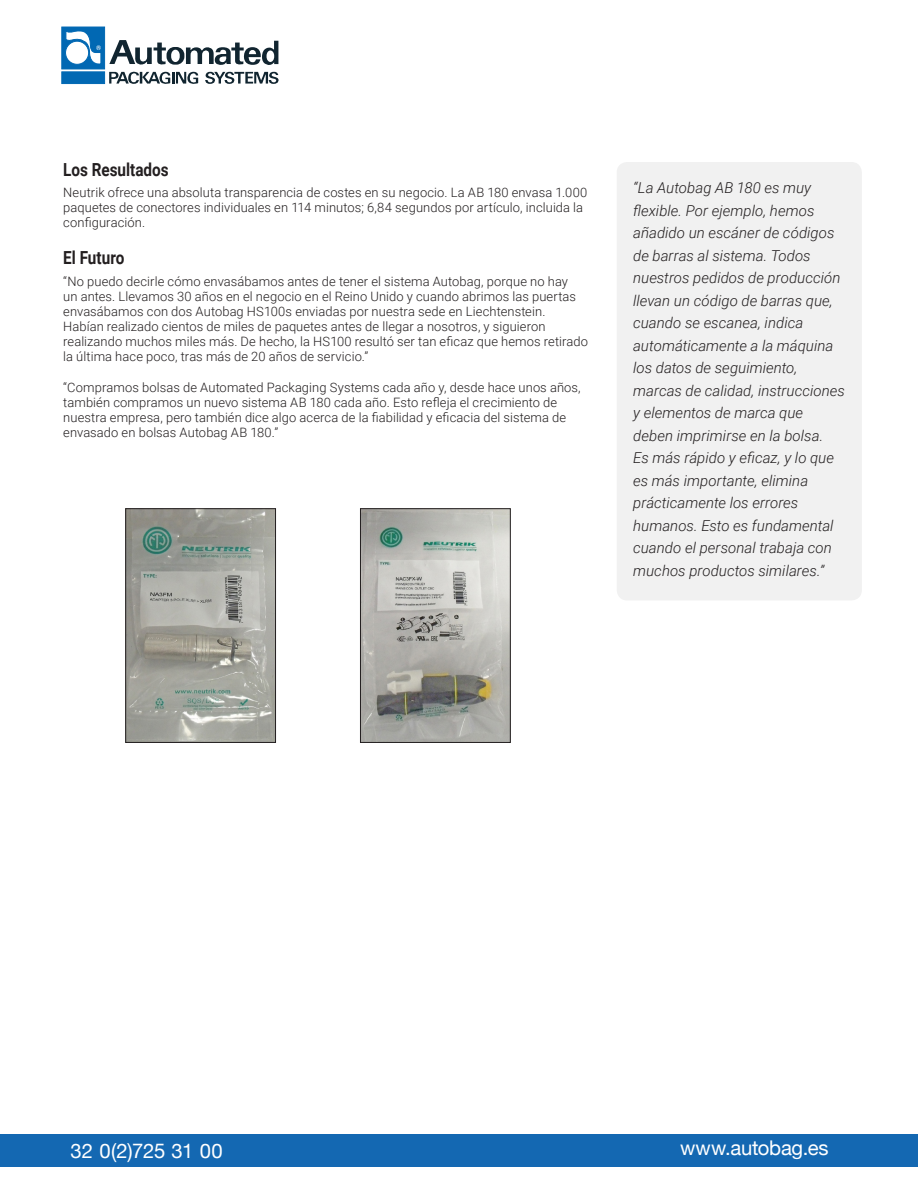
<style>
.page{position:relative;width:918px;height:1188px;background:#fff}
.page>*{position:absolute;margin:0;border:0;box-sizing:border-box;transform-origin:0 0}
.t1{font:20.25px "Helvetica Neue";letter-spacing:-.01em;color:#fff}
.subhead{font:700 18px "Roboto";color:#231f20;scale:.85 1}
.body_copy{font:italic 300 15px/22.5px "Roboto";color:#231f20}
.body_copy-2{font:300 12.9px/15px "Roboto";letter-spacing:.005em;color:#231f20}
</style>
<div class="page">
<svg style="left:205px;top:72px;width:74px;height:12px"></svg>
<svg style="left:109px;top:71px;width:90px;height:13px"></svg>
<svg style="left:109px;top:40px;width:169px;height:25px"></svg>
<div style="left:62px;top:27px;width:43px;height:42px;background:#0168b3"></div>
<div style="left:62px;top:72px;width:43px;height:12px;background:#0168b3"></div>
<div style="left:65px;top:41px;width:24px;height:23px;border:1px solid #0168b3;border-radius:50%"></div>
<svg style="left:66px;top:31px;width:35px;height:34px"></svg>
<div style="left:0;top:1134px;width:918px;height:33px;background:#1468b2"></div>
<div style="left:617px;top:162px;width:245px;height:438px;background:#f1f1f1;border-radius:10px"></div>
<img style="left:128px;top:510px;width:146px;height:231px">
<div style="left:126px;top:508px;width:150px;height:235px;border:1px solid #231f20"></div>
<img style="left:362px;top:510px;width:147px;height:231px">
<div style="left:360px;top:508px;width:151px;height:235px;border:1px solid #231f20"></div>
<p class="subhead" style="left:63px;top:156px;width:126px">Los Resultados</p>
<p class="body_copy-2" style="left:63px;top:185px;width:526px">Neutrik ofrece una absoluta transparencia de costes en su negocio. La AB 180 envasa 1.000 paquetes de conectores individuales en 114 minutos; 6,84 segundos por artículo, incluida la configuración.</p>
<p class="subhead" style="left:63px;top:245px;width:74px">El Futuro</p>
<p class="body_copy-2" style="left:63px;top:273px;width:526px">“No puedo decirle cómo envasábamos antes de tener el sistema Autobag, porque no hay<br>un antes. Llevamos 30 años en el negocio en el Reino Unido y cuando abrimos las puertas envasábamos con dos Autobag HS100s enviadas por nuestra sede en Liechtenstein.<br>Habían realizado cientos de miles de paquetes antes de llegar a nosotros, y siguieron realizando muchos miles más. De hecho, la HS100 resultó ser tan eficaz que hemos retirado la última hace poco, tras más de 20 años de servicio.”</p>
<p class="body_copy-2" style="left:63px;top:379px;width:519px">“Compramos bolsas de Automated Packaging Systems cada año y, desde hace unos años, también compramos un nuevo sistema AB 180 cada año. Esto refleja el crecimiento de nuestra empresa, pero también dice algo acerca de la fiabilidad y eficacia del sistema de envasado en bolsas Autobag AB 180.”</p>
<p class="body_copy" style="left:633px;top:176px;width:213px">“La Autobag AB 180 es muy flexible. Por ejemplo, hemos añadido un escáner de códigos de barras al sistema. Todos nuestros pedidos de producción llevan un código de barras que, cuando se escanea, indica automáticamente a la máquina los datos de seguimiento, marcas de calidad, instrucciones y elementos de marca que deben imprimirse en la bolsa.<br>Es más rápido y eficaz, y lo que es más importante, elimina prácticamente los errores humanos. Esto es fundamental cuando el personal trabaja con muchos productos similares.”</p>
<h1 class="t1" style="left:71px;top:1136px;width:154px">32 0(2)725 31 00</h1>
<h1 class="t1" style="left:680px;top:1133px;width:150px">www.autobag.es</h1>
</div>
